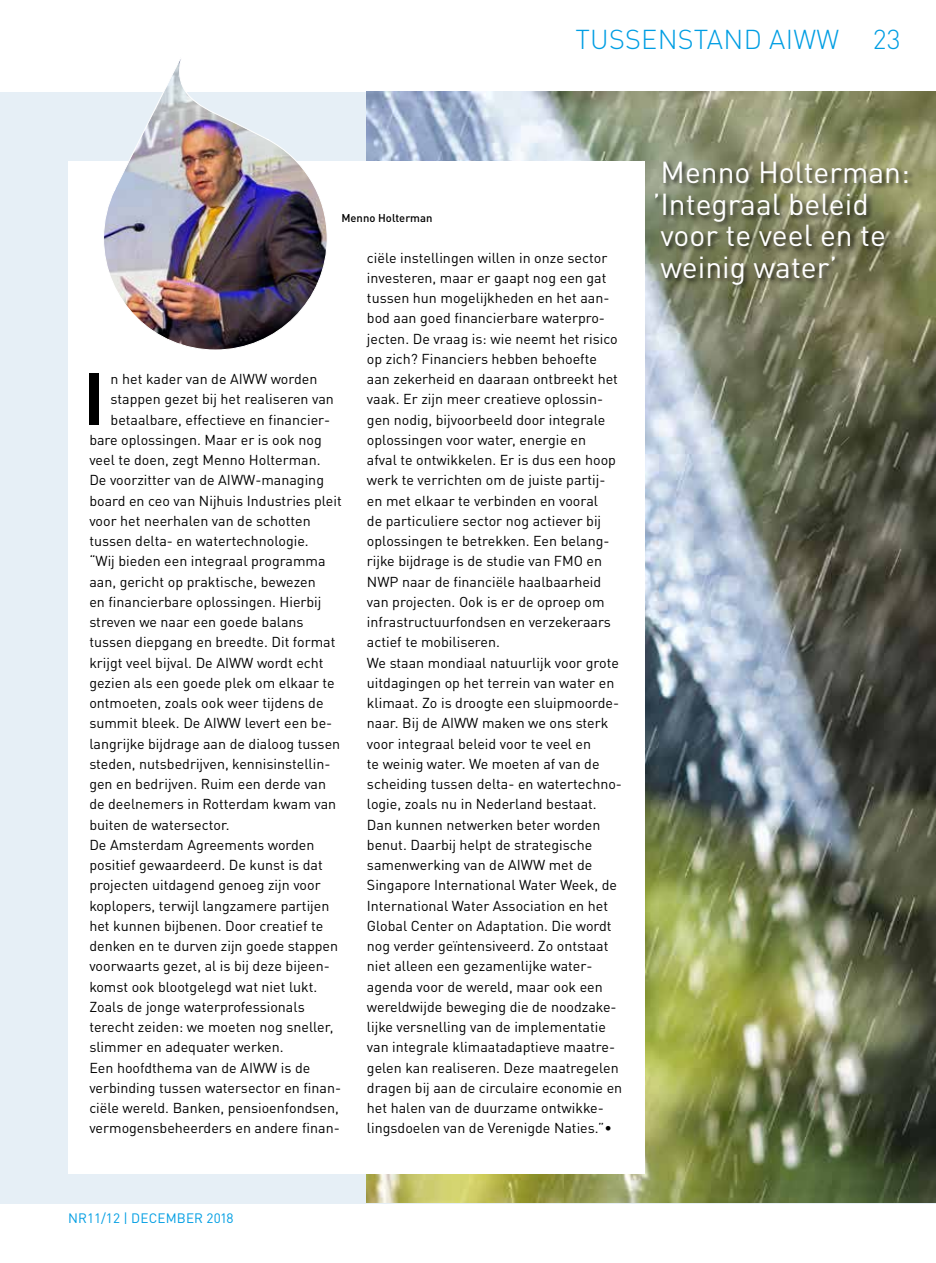
<style>
.page{position:relative;width:936px;height:1263px;background:#fff}
.page>*{position:absolute;margin:0;border:0;box-sizing:border-box;transform-origin:0 0}
.t1{font:700 71.85px "DIN Pro";color:#000}
.t2{font:30px/31.5px "DIN Pro";color:#fff}
.t3{font:300 27px "DIN Pro";letter-spacing:.01em;color:#009ee3}
.t4{font:14.25px/20.2px "DIN Pro";color:#000}
.t5{font:13.5px "DIN Pro";letter-spacing:.01em;color:#009ee3}
.t6{font:500 11.25px "DIN Pro";color:#000}
</style>
<div class="page">
<div style="left:0;top:92px;width:935px;height:1112px;background:#e6eff6"></div>
<img style="left:367px;top:92px;width:568px;height:1111px">
<div style="left:68px;top:162px;width:576px;height:1012px;background:#fff"></div>
<div style="left:654px;top:160px;width:260px;height:132px;background:#000;opacity:.75"></div>
<img style="left:103px;top:59px;width:224px;height:291px">
<h3 class="t3" style="left:575px;top:18px;width:265px">TUSSENSTAND AIWW</h3>
<h3 class="t3" style="left:872px;top:18px;width:29px">23</h3>
<p class="t6" style="left:341px;top:209px;width:93px">Menno Holterman</p>
<h1 class="t1" style="left:83px;top:339px;width:23px">I</h1>
<p class="t4" style="left:111px;top:367px;width:208px">n het kader van de AIWW worden</p>
<p class="t4" style="left:111px;top:388px;width:225px">stappen gezet bij het realiseren van</p>
<p class="t4" style="left:111px;top:408px;width:221px">betaalbare, effectieve en financier-</p>
<p class="t4" style="left:89px;top:428px;width:234px">bare oplossingen. Maar er is ook nog</p>
<p class="t4" style="left:89px;top:448px;width:233px">veel te doen, zegt Menno Holterman.</p>
<p class="t4" style="left:89px;top:469px;width:236px">De voorzitter van de AIWW-managing</p>
<p class="t4" style="left:89px;top:489px;width:254px">board en ceo van Nijhuis Industries pleit</p>
<p class="t4" style="left:89px;top:509px;width:223px">voor het neerhalen van de schotten</p>
<p class="t4" style="left:89px;top:529px;width:221px">tussen delta- en watertechnologie.</p>
<p class="t4" style="left:89px;top:550px;width:238px">“Wij bieden een integraal programma</p>
<p class="t4" style="left:89px;top:570px;width:228px">aan, gericht op praktische, bewezen</p>
<p class="t4" style="left:89px;top:590px;width:234px">en financierbare oplossingen. Hierbij</p>
<p class="t4" style="left:89px;top:610px;width:216px">streven we naar een goede balans</p>
<p class="t4" style="left:89px;top:631px;width:248px">tussen diepgang en breedte. Dit format</p>
<p class="t4" style="left:89px;top:651px;width:236px">krijgt veel bijval. De AIWW wordt echt</p>
<p class="t4" style="left:89px;top:671px;width:247px">gezien als een goede plek om elkaar te</p>
<p class="t4" style="left:89px;top:691px;width:236px">ontmoeten, zoals ook weer tijdens de</p>
<p class="t4" style="left:89px;top:712px;width:244px">summit bleek. De AIWW levert een be-</p>
<p class="t4" style="left:89px;top:732px;width:252px">langrijke bijdrage aan de dialoog tussen</p>
<p class="t4" style="left:89px;top:752px;width:242px">steden, nutsbedrijven, kennisinstellin-</p>
<p class="t4" style="left:89px;top:772px;width:238px">gen en bedrijven. Ruim een derde van</p>
<p class="t4" style="left:89px;top:793px;width:248px">de deelnemers in Rotterdam kwam van</p>
<p class="t4" style="left:89px;top:813px;width:142px">buiten de watersector.</p>
<p class="t4" style="left:89px;top:833px;width:227px">De Amsterdam Agreements worden</p>
<p class="t4" style="left:89px;top:853px;width:235px">positief gewaardeerd. De kunst is dat</p>
<p class="t4" style="left:89px;top:874px;width:233px">projecten uitdagend genoeg zijn voor</p>
<p class="t4" style="left:89px;top:894px;width:241px">koplopers, terwijl langzamere partijen</p>
<p class="t4" style="left:89px;top:914px;width:235px">het kunnen bijbenen. Door creatief te</p>
<p class="t4" style="left:89px;top:934px;width:250px">denken en te durven zijn goede stappen</p>
<p class="t4" style="left:89px;top:955px;width:242px">voorwaarts gezet, al is bij deze bijeen-</p>
<p class="t4" style="left:89px;top:975px;width:230px">komst ook blootgelegd wat niet lukt.</p>
<p class="t4" style="left:89px;top:995px;width:217px">Zoals de jonge waterprofessionals</p>
<p class="t4" style="left:89px;top:1015px;width:245px">terecht zeiden: we moeten nog sneller,</p>
<p class="t4" style="left:89px;top:1036px;width:196px">slimmer en adequater werken.</p>
<p class="t4" style="left:89px;top:1056px;width:223px">Een hoofdthema van de AIWW is de</p>
<p class="t4" style="left:89px;top:1076px;width:253px">verbinding tussen watersector en finan-</p>
<p class="t4" style="left:89px;top:1096px;width:251px">ciële wereld. Banken, pensioenfondsen,</p>
<p class="t4" style="left:89px;top:1117px;width:252px">vermogensbeheerders en andere finan-</p>
<p class="t4" style="left:367px;top:246px;width:257px">ciële instellingen willen in onze sector investeren, maar er gaapt nog een gat tussen hun mogelijkheden en het aan&shy;bod aan goed financierbare waterpro&shy;jecten. De vraag is: wie neemt het risico op zich? Financiers hebben behoefte aan zekerheid en daaraan ontbreekt het vaak. Er zijn meer creatieve oplossin&shy;gen nodig, bijvoorbeeld door integrale oplossingen voor water, energie en<br>afval te ontwikkelen. Er is dus een hoop werk te verrichten om de juiste partij&shy;en met elkaar te verbinden en vooral<br>de particuliere sector nog actiever bij oplossingen te betrekken. Een belang&shy;rijke bijdrage is de studie van FMO en NWP naar de financiële haalbaarheid van projecten. Ook is er de oproep om infrastructuurfondsen en verzekeraars actief te mobiliseren.<br>We staan mondiaal natuurlijk voor grote uitdagingen op het terrein van water en klimaat. Zo is droogte een sluipmoorde&shy;naar. Bij de AIWW maken we ons sterk voor integraal beleid voor te veel en<br>te weinig water. We moeten af van de scheiding tussen delta- en watertechno&shy;logie, zoals nu in Nederland bestaat.<br>Dan kunnen netwerken beter worden benut. Daarbij helpt de strategische samenwerking van de AIWW met de Singapore International Water Week, de International Water Association en het Global Center on Adaptation. Die wordt nog verder geïntensiveerd. Zo ontstaat niet alleen een gezamenlijke water&shy;agenda voor de wereld, maar ook een wereldwijde beweging die de noodzake&shy;lijke versnelling van de implementatie van integrale klimaatadaptieve maatre&shy;gelen kan realiseren. Deze maatregelen dragen bij aan de circulaire economie en het halen van de duurzame ontwikke&shy;lingsdoelen van de Verenigde Naties.”•</p>
<p class="t5" style="left:68px;top:1208px;width:167px">NR11/12 | DECEMBER 2018</p>
<h2 class="t2" style="left:653px;top:154px;width:258px">Menno Holterman: ’Integraal beleid voor te veel en te weinig water’</h2>
</div>
